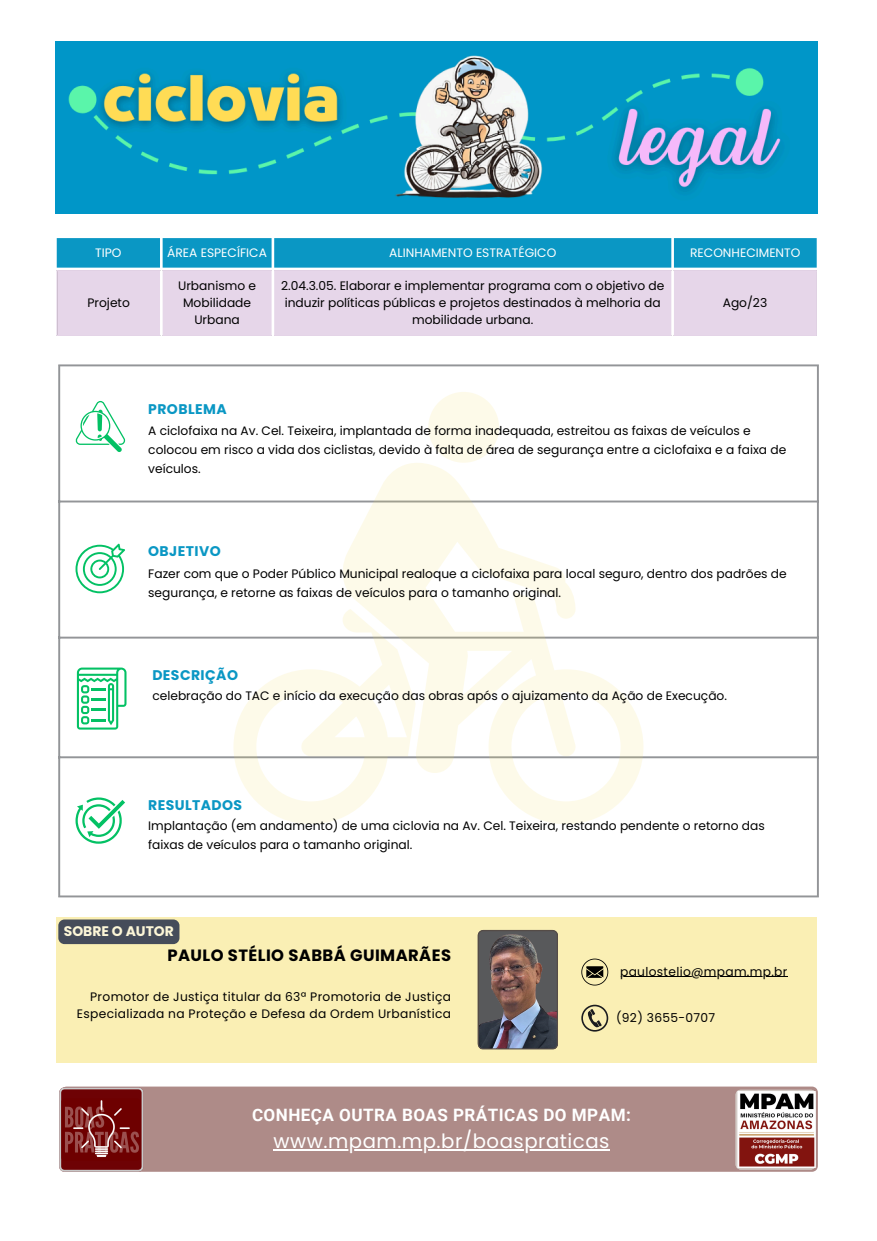
<style>
.page{position:relative;width:877px;height:1241px;background:#fff}
.page>*{position:absolute;margin:0;border:0;box-sizing:border-box;transform-origin:0 0}
.t1{font:19.69px "Poppins";letter-spacing:.025em;color:#fff}
.t2{font:700 17.06px "Roboto";letter-spacing:.025em;color:#fff}
.t3{font:700 16.36px "Poppins";letter-spacing:.025em;color:#000}
.t4{font:700 14px "Poppins";letter-spacing:.03em;color:#0a97c4}
.t5{font:700 13.91px "Poppins";color:#fcf6d7}
.t6{font:12.25px/19.1px "Poppins";color:#000}
.t7{font:12.25px/17.1px "Poppins";letter-spacing:.025em;color:#000;text-align:right}
.t8{font:12.25px "Poppins";color:#fff}
</style>
<div class="page">
<hr style="left:58px;top:366px;width:2px;height:529px;background:#939598">
<hr style="left:817px;top:366px;width:2px;height:529px;background:#939598">
<hr style="left:58px;top:364px;width:761px;height:2px;background:#939598">
<hr style="left:58px;top:500px;width:761px;height:2px;background:#939598">
<hr style="left:58px;top:636px;width:761px;height:2px;background:#939598">
<hr style="left:58px;top:756px;width:761px;height:2px;background:#939598">
<hr style="left:58px;top:895px;width:761px;height:2px;background:#939598">
<svg style="left:428px;top:392px;width:71px;height:58px"></svg>
<svg style="left:233px;top:636px;width:104px;height:187px"></svg>
<svg style="left:337px;top:450px;width:306px;height:373px"></svg>
<svg style="left:76px;top:401px;width:49px;height:51px"></svg>
<svg style="left:75px;top:543px;width:50px;height:50px"></svg>
<svg style="left:77px;top:667px;width:49px;height:62px"></svg>
<svg style="left:75px;top:797px;width:50px;height:46px"></svg>
<div style="left:57px;top:238px;width:759px;height:29px;background:#0a97c4"></div>
<div style="left:58px;top:270px;width:758px;height:66px;background:#e6d6e9"></div>
<hr style="left:57px;top:271px;width:1px;height:64px;background:#e6d6e9">
<hr style="left:57px;top:270px;width:103px;height:1px;background:#e6d6e9">
<hr style="left:57px;top:335px;width:103px;height:1px;background:#e6d6e9">
<hr style="left:163px;top:270px;width:109px;height:1px;background:#e6d6e9">
<hr style="left:163px;top:335px;width:109px;height:1px;background:#e6d6e9">
<hr style="left:274px;top:270px;width:397px;height:1px;background:#e6d6e9">
<hr style="left:274px;top:335px;width:397px;height:1px;background:#e6d6e9">
<hr style="left:816px;top:271px;width:1px;height:64px;background:#e6d6e9">
<hr style="left:674px;top:270px;width:142px;height:1px;background:#e6d6e9">
<hr style="left:674px;top:335px;width:142px;height:1px;background:#e6d6e9">
<div style="left:65px;top:1086px;width:670px;height:85px;background:#ae8b88"></div>
<img style="left:733px;top:1086px;width:85px;height:86px;border-radius:3px">
<svg style="left:59px;top:1087px;width:85px;height:84px;background:#863738"></svg>
<img style="left:61px;top:1098px;width:79px;height:62px;border-radius:3px">
<hr style="left:273px;top:1149px;width:337px;height:2px;background:#fff">
<div style="left:56px;top:917px;width:761px;height:145px;background:#faefb4"></div>
<hr style="left:620px;top:976px;width:168px;height:1px;background:#000">
<svg style="left:581px;top:958px;width:27px;height:27px"></svg>
<svg style="left:581px;top:1004px;width:27px;height:27px"></svg>
<img style="left:56px;top:41px;width:761px;height:173px">
<img style="left:478px;top:929px;width:80px;height:120px">
<div style="left:58px;top:919px;width:121px;height:25px;background:#454c5a;border-radius:6px"></div>
<p class="t8" style="left:95px;top:244px;width:28px">TIPO</p>
<p class="t8" style="left:167px;top:244px;width:101px">ÁREA ESPECÍFICA</p>
<p class="t8" style="left:389px;top:244px;width:169px">ALINHAMENTO ESTRATÉGICO</p>
<h3 class="t8" style="left:690px;top:244px;width:112px">RECONHECIMENTO</h3>
<p class="t6" style="left:87px;top:293px;width:44px">Projeto</p>
<p class="t6" style="left:178px;top:277px;width:79px;line-height:17.1px;text-align:center">Urbanismo e<br>Mobilidade<br>Urbana</p>
<h3 class="t6" style="left:281px;top:277px;width:385px;line-height:17.1px;text-align:center">2.04.3.05. Elaborar e implementar programa com o objetivo de induzir políticas pú blicas e projetos destinados à melhoria da mobilidade urbana.</h3>
<p class="t6" style="left:723px;top:293px;width:46px">Ago/23</p>
<p class="t4" style="left:148px;top:399px;width:80px">PROBLEMA</p>
<p class="t6" style="left:148px;top:421px;width:639px">A ciclofaixa na Av. Cel. Teixeira, implantada de forma inadequada, estreitou as faixas de veículos e colocou em risco a vida dos ciclistas, devido à falta de área de segurança entre a ciclofaixa e a faixa de veículos.</p>
<p class="t4" style="left:148px;top:541px;width:74px">OBJETIVO</p>
<p class="t6" style="left:148px;top:564px;width:640px">Fazer com que o Poder Público Municipal realoque a ciclofaixa para local seguro, dentro dos padrões de segurança, e retorne as faixas de veículos para o tamanho original.</p>
<p class="t4" style="left:152px;top:665px;width:87px">DESCRIÇÃO</p>
<p class="t6" style="left:152px;top:686px;width:576px">celebração do TAC e início da execução das obras após o ajuizamento da Ação de Execução.</p>
<p class="t4" style="left:148px;top:795px;width:96px">RESULTADOS</p>
<p class="t6" style="left:148px;top:816px;width:618px">Implantação (em andamento) de uma ciclovia na Av. Cel. Teixeira, restando pendente o retorno das faixas de veículos para o tamanho original.</p>
<p class="t5" style="left:64px;top:921px;width:111px">SOBRE O AUTOR</p>
<p class="t3" style="left:167px;top:943px;width:285px">PAULO STÉLIO SABBÁ GUIMARÃES</p>
<p class="t7" style="left:77px;top:988px;width:376px">Promotor de Justiça titular da 63ª Promotoria de Justiça<br>Especializada na Proteção e Defesa da Ordem Urbanística</p>
<h3 class="t7" style="left:620px;top:962px;width:169px">paulostelio@mpam.mp.br</h3>
<p class="t7" style="left:616px;top:1008px;width:101px">(92) 3655-0707</p>
<p class="t2" style="left:252px;top:1104px;width:380px">CONHEÇA OUTRA BOAS PRÁTICAS DO MPAM:</p>
<h3 class="t1" style="left:273px;top:1127px;width:337px">www.mpam.mp.br/boaspraticas</h3>
</div>
